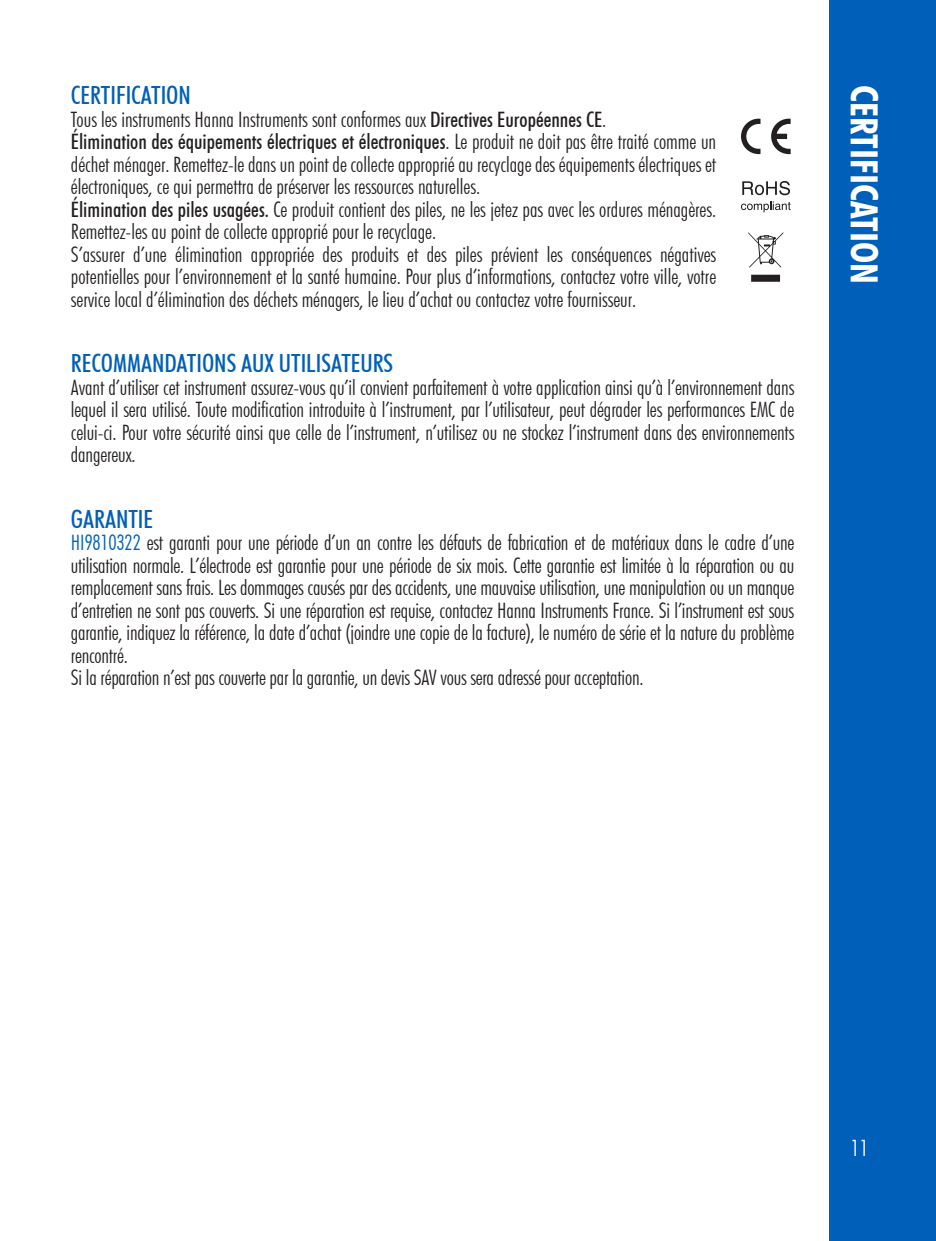
<style>
.page{position:relative;width:936px;height:1241px;background:#fff}
.page>*{position:absolute;margin:0;border:0;box-sizing:border-box;transform-origin:0 0}
.t1{font:700 condensed 37.5px "Futura BT";color:#fff}
.Subtitle_L1B{font:500 condensed 25px "Futura BT";color:#005fb9}
.t2{font:300 condensed 22.5px "Futura BT";color:#fff}
.Body_Text{font:300 condensed 21.25px/22.5px "Futura BT";color:#231f20;text-align:justify}
.s1{font-weight:500}
.s2{color:#005fb9}
</style>
<div class="page">
<div style="left:829px;top:0;width:106px;height:1240px;background:#005fb9"></div>
<svg style="left:741px;top:119px;width:19px;height:35px"></svg>
<svg style="left:771px;top:119px;width:19px;height:35px"></svg>
<svg style="left:742px;top:181px;width:48px;height:14px"></svg>
<svg style="left:741px;top:201px;width:49px;height:11px"></svg>
<svg style="left:748px;top:232px;width:35px;height:50px"></svg>
<p class="Subtitle_L1B" style="left:71px;top:80px;width:122px">CERTIFICATION</p>
<p class="Body_Text" style="left:71px;top:108px;width:537px">Tous les instruments Hanna Instruments sont conformes aux <span class="s1">Directives Européennes CE</span>.</p>
<p class="Body_Text" style="left:71px;top:130px;width:646px"><span class="s1">Élimination des équipements électriques et électroniques</span>. Le produit ne doit pas être traité comme un déchet ménager. Remettez-le dans un point de collecte approprié au recyclage des équipements électriques et électroniques, ce qui permettra de préserver les ressources naturelles.</p>
<p class="Body_Text" style="left:71px;top:198px;width:646px"><span class="s1">Élimination des piles usagées.</span> Ce produit contient des piles, ne les jetez pas avec les ordures ménagères.<br>Remettez-les au point de collecte approprié pour le recyclage.</p>
<p class="Body_Text" style="left:71px;top:243px;width:646px">S’assurer d’une élimination appropriée des produits et des piles prévient les conséquences négatives potentielles pour l’environnement et la santé humaine. Pour plus d’informations, contactez votre ville, votre service local d’élimination des déchets ménagers, le lieu d’achat ou contactez votre fournisseur.</p>
<p class="Subtitle_L1B" style="left:71px;top:348px;width:324px">RECOMMANDATIONS AUX UTILISATEURS</p>
<p class="Body_Text" style="left:71px;top:375px;width:725px">Avant d’utiliser cet instrument assurez-vous qu’il convient parfaitement à votre application ainsi qu’à l’environnement dans lequel il sera utilisé. Toute modification introduite à l’instrument, par l’utilisateur, peut dégrader les performances EMC de celui-ci. Pour votre sécurité ainsi que celle de l’instrument, n’utilisez ou ne stockez l’instrument dans des environnements dangereux.</p>
<p class="Subtitle_L1B" style="left:71px;top:503px;width:84px">GARANTIE</p>
<p class="Body_Text" style="left:71px;top:531px;width:725px"><span class="s2">HI9810322</span> est garanti pour une période d’un an contre les défauts de fabrication et de matériaux dans le cadre d’une utilisation normale. L’électrode est garantie pour une période de six mois. Cette garantie est limitée à la réparation ou au remplacement sans frais. Les dommages causés par des accidents, une mauvaise utilisation, une manipulation ou un manque d’entretien ne sont pas couverts. Si une réparation est requise, contactez Hanna Instruments France. Si l’instrument est sous garantie, indiquez la référence, la date d’achat (joindre une copie de la facture), le numéro de série et la nature du problème rencontré.</p>
<p class="Body_Text" style="left:71px;top:666px;width:574px">Si la réparation n’est pas couverte par la garantie, un devis SAV vous sera adressé pour acceptation.</p>
<h1 class="t1" style="left:887px;top:85px;width:200px;rotate:90deg">Certification</h1>
<p class="t2" style="left:850px;top:1133px;width:19px">11</p>
</div>
